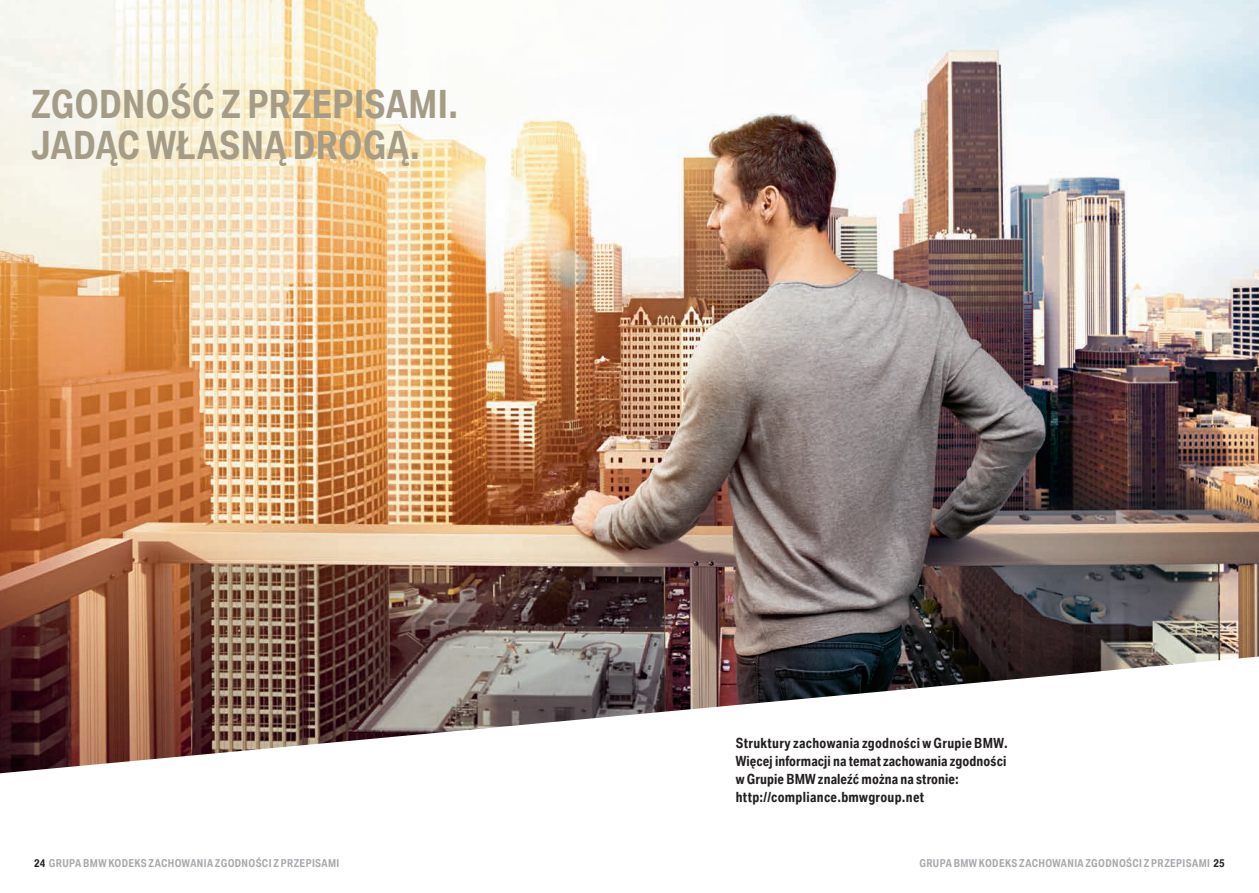
<style>
.page{position:relative;width:1259px;height:893px;background:#fff}
.page>*{position:absolute;margin:0;border:0;box-sizing:border-box;transform-origin:0 0}
.t1{font:700 37.5px/40.5px "BMW Group Condensed";letter-spacing:-.005em;color:#a49c87}
.t2{font:700 13.5px/18px "BMW Group Condensed";color:#231f20}
.t3{font:700 10.5px "BMW Group Condensed";letter-spacing:.025em;color:#a8a9ad}
.s1{color:#231f20}
</style>
<div class="page">
<img style="left:0;top:0;width:1259px;height:773px">
<h1 class="t1" style="left:31px;top:83px;width:429px">ZGODNOŚĆ Z PRZEPISAMI.<br>JADĄC WŁASNĄ DROGĄ.</h1>
<p class="t2" style="left:736px;top:734px;width:273px">Struktury zachowania zgodności w Grupie BMW.<br>Więcej informacji na temat zachowania zgodności w Grupie BMW znaleźć można na stronie: http://compliance.bmwgroup.net</p>
<p class="t3" style="left:34px;top:856px;width:307px"><span class="s1">24</span> GRUPA BMW KODEKS ZACHOWANIA ZGODNOŚCI Z PRZEPISAMI</p>
<p class="t3" style="left:919px;top:856px;width:307px">GRUPA BMW KODEKS ZACHOWANIA ZGODNOŚCI Z PRZEPISAMI <span class="s1">25</span></p>
</div>
